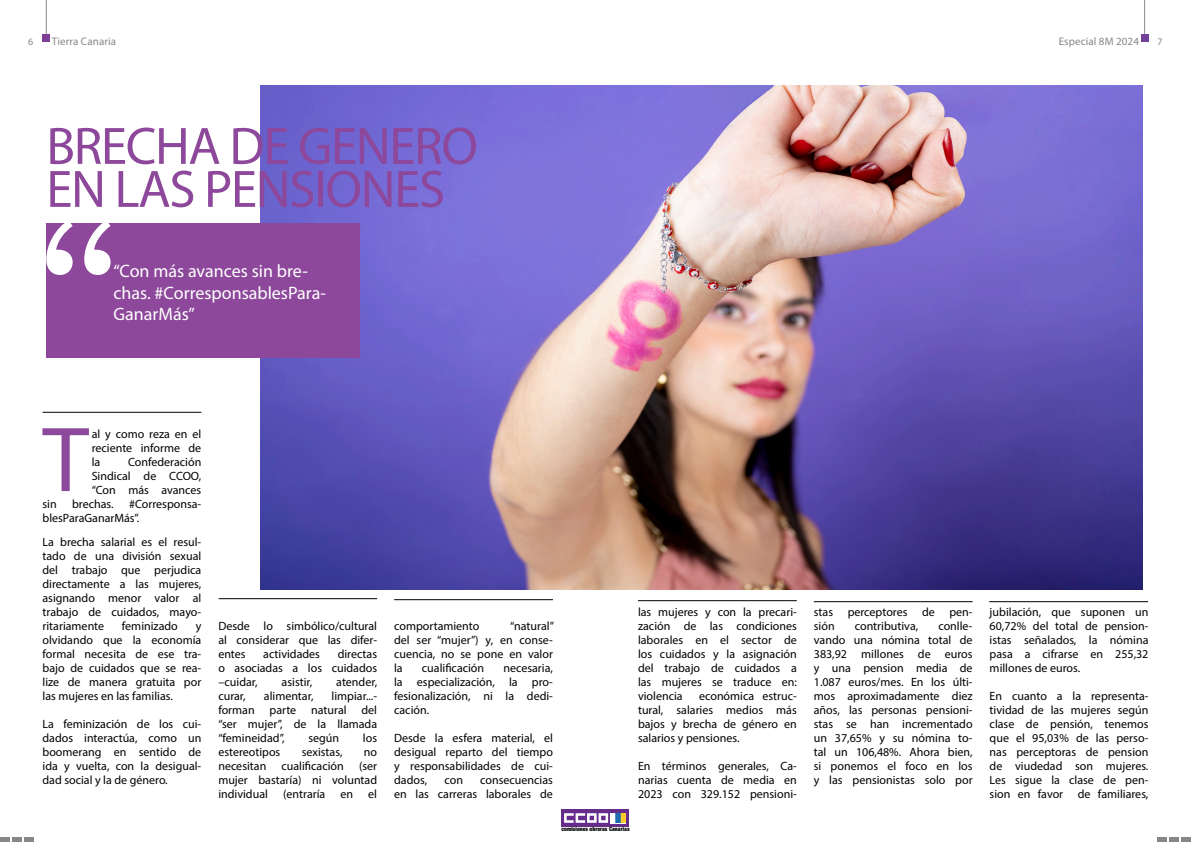
<style>
.page{position:relative;width:1191px;height:842px;background:#fff}
.page>*{position:absolute;margin:0;border:0;box-sizing:border-box;transform-origin:0 0}
.body_text__black{font:93.1px "Myriad Pro";color:#8d489c}
.Head__deep_red{font:53px/43px "Myriad Pro";letter-spacing:-.025em;color:#8d489b}
.quote__white{font:18px/21.6px "Myriad Pro";color:#fff}
.body_text__black-2{font:12px/14px "Myriad Pro";color:#000;text-align:justify}
.t1{font:11px "Myriad Pro";letter-spacing:.01em;color:#868789}
.t2{font:10px "Myriad Pro";color:#868789}
.t3{font:900 condensed 5.9px "Helvetica Neue LT Std";color:#000}
</style>
<div class="page">
<div style="left:561px;top:809px;width:67px;height:18px;background:#652c8c"></div>
<svg style="left:564px;top:813px;width:44px;height:10px"></svg>
<img style="left:610px;top:813px;width:15px;height:10px">
<img style="left:261px;top:85px;width:881px;height:504px">
<div style="left:46px;top:223px;width:313px;height:135px;background:#8d489b"></div>
<div style="left:1141px;top:34px;width:7px;height:7px;background:#71429a"></div>
<div style="left:43px;top:34px;width:7px;height:7px;background:#7d3f98"></div>
<hr style="left:1144px;top:0;width:1px;height:34px;background:#868789">
<hr style="left:46px;top:0;width:1px;height:34px;background:#868789">
<hr style="left:1181px;top:838px;width:10px;height:4px;background:#868789">
<hr style="left:0;top:838px;width:10px;height:4px;background:#868789">
<hr style="left:1169px;top:838px;width:10px;height:4px;background:#868789">
<hr style="left:12px;top:838px;width:10px;height:4px;background:#868789">
<svg style="left:1157px;top:838px;width:9px;height:4px"></svg>
<hr style="left:24px;top:838px;width:10px;height:4px;background:#868789">
<hr style="left:43px;top:412px;width:158px;height:1px;background:#000">
<hr style="left:219px;top:598px;width:158px;height:1px;background:#000">
<hr style="left:394px;top:599px;width:159px;height:1px;background:#000">
<hr style="left:638px;top:600px;width:159px;height:1px;background:#000">
<hr style="left:989px;top:601px;width:159px;height:1px;background:#000">
<hr style="left:814px;top:601px;width:158px;height:1px;background:#000">
<svg style="left:46px;top:223px;width:65px;height:52px"></svg>
<p class="t2" style="left:28px;top:35px;width:7px">6</p>
<p class="t1" style="left:52px;top:35px;width:66px">Tierra Canaria</p>
<p class="t1" style="left:1058px;top:35px;width:82px">Especial 8M 2024</p>
<p class="t2" style="left:1157px;top:35px;width:7px">7</p>
<p class="Head__deep_red" style="left:46px;top:124px;width:433px">BRECHA DE GENERO<br>EN LAS PENSIONES</p>
<p class="quote__white" style="left:113px;top:260px;width:214px">“Con más avances sin bre&shy;chas. #CorresponsablesPara-<br>GanarMás”</p>
<p class="body_text__black" style="left:43px;top:402px;width:48px">T</p>
<p class="body_text__black-2" style="left:92px;top:427px;width:111px">al y como reza en el reciente informe de la</p>
<p class="body_text__black-2" style="left:92px;top:455px;width:111px;text-indent:36px">Confederación Sindical de CCOO, “Con más avances</p>
<p class="body_text__black-2" style="left:43px;top:497px;width:16px">sin</p>
<p class="body_text__black-2" style="left:72px;top:497px;width:43px">brechas.</p>
<p class="body_text__black-2" style="left:43px;top:497px;width:160px;text-indent:87px">#Corresponsa&shy;blesParaGanarMás”.</p>
<p class="body_text__black-2" style="left:43px;top:535px;width:160px">La brecha salarial es el resul&shy;tado de una división sexual del trabajo que perjudica directamente a las mujeres, asignando menor valor al trabajo de cuidados, mayo&shy;ritariamente</p>
<p class="body_text__black-2" style="left:122px;top:619px;width:57px">feminizado</p>
<p class="body_text__black-2" style="left:43px;top:619px;width:160px;text-indent:153px">y olvidando que la economía formal necesita de ese tra&shy;bajo de cuidados que se rea&shy;lize de manera gratuita por las mujeres en las familias.</p>
<p class="body_text__black-2" style="left:43px;top:717px;width:160px">La feminización de los cui&shy;dados interactúa, como un boomerang en sentido de ida y vuelta, con la desigual&shy;dad social y la de género.</p>
<p class="body_text__black-2" style="left:218px;top:619px;width:160px">Desde lo simbólico/cultural al considerar que las difer&shy;entes</p>
<p class="body_text__black-2" style="left:218px;top:647px;width:160px;text-indent:119px">directas o asociadas a los cuidados –cuidar,</p>
<p class="body_text__black-2" style="left:263px;top:647px;width:58px">actividades</p>
<p class="body_text__black-2" style="left:282px;top:675px;width:32px">asistir,</p>
<p class="body_text__black-2" style="left:336px;top:675px;width:42px">atender,</p>
<p class="body_text__black-2" style="left:218px;top:689px;width:160px;text-indent:113px">limpiar...- forman parte natural del “ser mujer”, de la llamada “femineidad”,</p>
<p class="body_text__black-2" style="left:218px;top:689px;width:29px">curar,</p>
<p class="body_text__black-2" style="left:264px;top:689px;width:51px">alimentar,</p>
<p class="body_text__black-2" style="left:308px;top:731px;width:32px">según</p>
<p class="body_text__black-2" style="left:363px;top:731px;width:16px">los</p>
<p class="body_text__black-2" style="left:218px;top:745px;width:64px">estereotipos</p>
<p class="body_text__black-2" style="left:302px;top:745px;width:42px">sexistas,</p>
<p class="body_text__black-2" style="left:364px;top:745px;width:15px">no</p>
<p class="body_text__black-2" style="left:218px;top:759px;width:49px">necesitan</p>
<p class="body_text__black-2" style="left:281px;top:759px;width:64px">cualificación</p>
<p class="body_text__black-2" style="left:218px;top:759px;width:160px;text-indent:141px">(ser mujer bastaría) ni voluntad individual</p>
<p class="body_text__black-2" style="left:283px;top:787px;width:44px">(entraría</p>
<p class="body_text__black-2" style="left:340px;top:787px;width:14px">en</p>
<p class="body_text__black-2" style="left:368px;top:787px;width:10px">el</p>
<p class="body_text__black-2" style="left:394px;top:619px;width:161px;text-indent:116px">“natural” del ser “mujer”) y, en conse&shy;cuencia, no se pone en valor la</p>
<p class="body_text__black-2" style="left:394px;top:619px;width:87px">comportamiento</p>
<p class="body_text__black-2" style="left:422px;top:661px;width:64px">cualificación</p>
<p class="body_text__black-2" style="left:394px;top:661px;width:160px;text-indent:109px">necesaria, la especialización, la pro&shy;fesionalización, ni la dedi&shy;cación.</p>
<p class="body_text__black-2" style="left:394px;top:731px;width:160px">Desde la esfera material, el desigual reparto del tiempo y responsabilidades de cui&shy;dados,</p>
<p class="body_text__black-2" style="left:394px;top:773px;width:160px;text-align:right">consecuencias<br>en las carreras laborales de</p>
<p class="body_text__black-2" style="left:444px;top:773px;width:20px">con</p>
<p class="body_text__black-2" style="left:638px;top:605px;width:160px">las mujeres y con la precari&shy;zación de las condiciones laborales en el sector de los cuidados y la asignación del trabajo de cuidados a las mujeres se traduce en: violencia</p>
<p class="body_text__black-2" style="left:638px;top:689px;width:160px;text-indent:61px">económica estruc&shy;tural, salaries medios más bajos y brecha de género en salarios y pensiones.</p>
<p class="body_text__black-2" style="left:638px;top:759px;width:160px">En términos generales, Ca&shy;narias cuenta de media en 2023 con 329.152 pensioni-</p>
<p class="t3" style="left:561px;top:826px;width:70px">comisiones obreras Canarias</p>
<p class="body_text__black-2" style="left:814px;top:605px;width:160px">stas perceptores de pen&shy;sión</p>
<p class="body_text__black-2" style="left:814px;top:619px;width:160px;text-indent:124px">conlle&shy;vando una nómina total de 383,92 millones de euros y una pension media de 1.087 euros/mes. En los últi&shy;mos aproximadamente diez años, las personas pensioni&shy;stas se han incrementado un 37,65% y su nómina to&shy;tal un 106,48%. Ahora bien, si ponemos el foco en los y las pensionistas solo por</p>
<p class="body_text__black-2" style="left:854px;top:619px;width:65px">contributiva,</p>
<p class="body_text__black-2" style="left:989px;top:605px;width:160px">jubilación, que suponen un 60,72% del total de pension&shy;istas señalados, la nómina pasa a cifrarse en 255,32 millones de euros.</p>
<p class="body_text__black-2" style="left:989px;top:689px;width:160px">En cuanto a la representa&shy;tividad de las mujeres según clase de pensión, tenemos que el 95,03% de las perso&shy;nas perceptoras de pension de viudedad son mujeres.<br>Les sigue la clase de pen&shy;sion en favor de familiares,</p>
</div>
